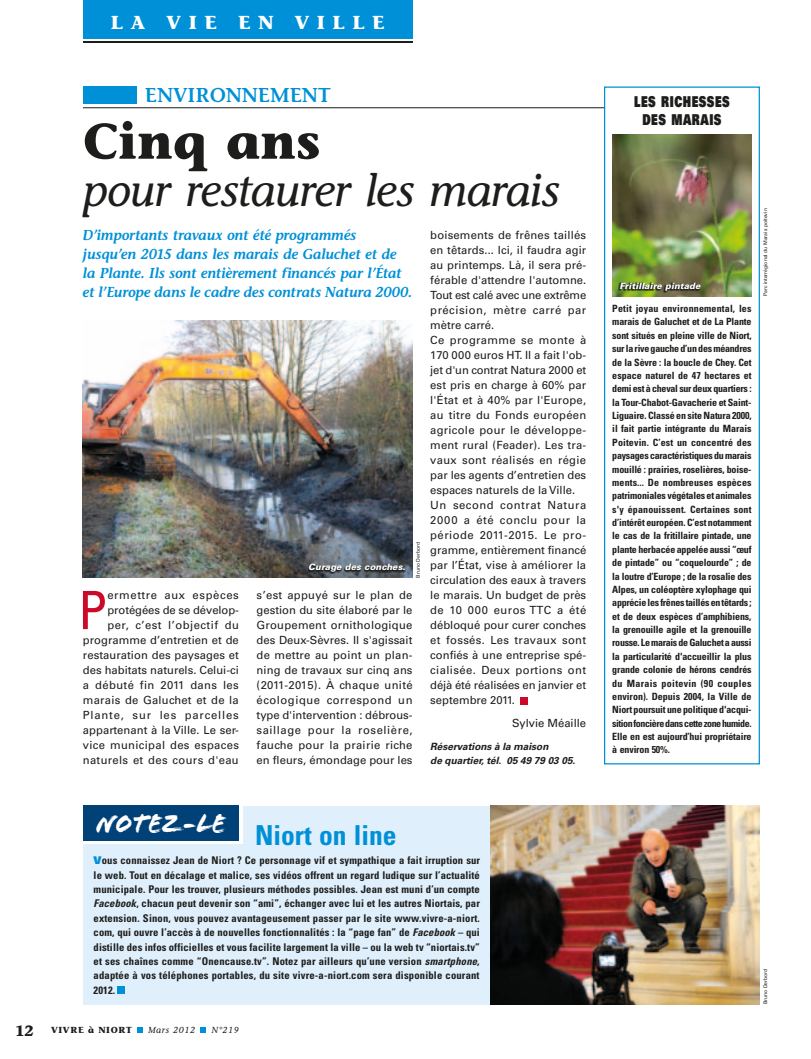
<style>
.page{position:relative;width:811px;height:1059px;background:#fff}
.page>*{position:absolute;margin:0;border:0;box-sizing:border-box;transform-origin:0 0}
.t1{font:condensed 52.75px "Univers";color:#ca0a28}
.t2{font:700 50px "Stone Informal";color:#1d1d1b}
.t3{font:italic 45px "Stone Informal";letter-spacing:-.015em;color:#1d1d1b}
.t4{font:28.75px "Flood";color:#fff;scale:.9 1}
.t5{font:700 condensed 27.5px "Univers";color:#0090d7}
.t6{font:600 20px "Stone Informal";color:#0090d7}
.t7{font:700 18.75px "Stone Informal";letter-spacing:.4em;color:#fff}
.t8{font:900 15px/17.5px "Univers";letter-spacing:.05em;color:#1d1d1b;text-align:center;scale:.7 1}
.t9{font:italic 600 14.38px/18.9px "Stone Informal";letter-spacing:-.01em;color:#0090d7;scale:.95 1}
.t10{font:11.25px/15px "Univers";letter-spacing:.005em;color:#1d1d1b;text-align:right}
.t11{font:700 condensed 10.62px/14.4px "Univers";letter-spacing:.015em;color:#1d1d1b;text-align:justify}
.t12{font:700 condensed 10px/13.4px "Univers";letter-spacing:-.015em;color:#1d1d1b;text-align:justify}
.t13{font:italic 700 10px/13.8px "Univers";color:#1d1d1b}
.t14{font:italic 900 8.75px "Univers";letter-spacing:.005em;color:#fff}
.t15{font:700 8.75px "Stone Informal";letter-spacing:.075em;color:#1d1d1b}
.t16{font:italic 8.75px "Stone Informal";letter-spacing:.075em;color:#1d1d1b}
.t17{font:5px "Univers";color:#1d1d1b}
.s1{font-weight:900;font-stretch:normal;color:#0090d7}
.s2{font-style:italic}
.s3{font-size:15px}
</style>
<div class="page">
<svg style="left:137px;top:1027px;width:6px;height:5px"></svg>
<svg style="left:201px;top:1027px;width:5px;height:5px"></svg>
<div style="left:83px;top:0;width:329px;height:39px;background:#0090d7"></div>
<hr style="left:83px;top:41px;width:329px;height:2px;background:#1d1d1b">
<div style="left:521px;top:697px;width:7px;height:7px;background:#ca0a28"></div>
<div style="left:83px;top:806px;width:677px;height:198px;background:#dfeffc"></div>
<div style="left:118px;top:986px;width:7px;height:8px;background:#0090d7"></div>
<div style="left:83px;top:805px;width:159px;height:39px;background:#fff"></div>
<div style="left:83px;top:805px;width:156px;height:36px;background:#004177"></div>
<img style="left:83px;top:320px;width:329px;height:257px">
<img style="left:490px;top:806px;width:270px;height:198px">
<div style="left:83px;top:86px;width:53px;height:18px;background:#0090d7"></div>
<hr style="left:83px;top:107px;width:521px;height:1px;background:#1d1d1b">
<div style="left:604px;top:86px;width:156px;height:678px;border:1px solid #0090d7"></div>
<img style="left:612px;top:134px;width:139px;height:162px">
<svg style="left:307px;top:564px;width:98px;height:10px"></svg>
<svg style="left:618px;top:282px;width:83px;height:10px"></svg>
<h3 class="t7" style="left:111px;top:11px;width:275px">LA V IE EN V ILLE</h3>
<h3 class="t6" style="left:145px;top:83px;width:82px">ENVIRONN</h3>
<h3 class="t6" style="left:258px;top:83px;width:75px">EMENT</h3>
<h2 class="t2" style="left:83px;top:110px;width:239px">CINQ ANS</h2>
<h3 class="t3" style="left:83px;top:164px;width:478px">pour restaurer les marais</h3>
<p class="t9" style="left:83px;top:226px;width:348px">D’importants travaux ont été programmés jusqu’en 2015 dans les marais de Galuchet et de la Plante. Ils sont entièrement financés par l’État et l’Europe dans le cadre des contrats Natura 2000.</p>
<p class="t10" style="left:430px;top:227px;width:158px;text-align:left">boisements de frênes taillés en têtards... Ici, il faudra agir au printemps. Là, il sera pré&shy;férable d'attendre l'automne.<br>Tout est calé avec une extrême précision, mètre carré par mètre carré.<br>Ce programme se monte à<br>170 000 euros HT. Il a fait l'ob&shy;jet d'un contrat Natura 2000 et est pris en charge à 60% par l'État et à 40% par l'Europe, au titre du Fonds européen agricole pour le développe&shy;ment rural (Feader). Les tra&shy;vaux sont réalisés en régie par les agents d’entretien des espaces naturels de la Ville.<br>Un second contrat Natura<br>2000 a été conclu pour la période 2011-2015. Le pro&shy;gramme, entièrement financé par l’État, vise à améliorer la circulation des eaux à travers le marais. Un budget de près de 10 000 euros TTC a été débloqué pour curer conches et fossés. Les travaux sont confiés à une entreprise spé&shy;cialisée. Deux portions ont déjà été réalisées en janvier et septembre 2011.</p>
<p class="t10" style="left:512px;top:715px;width:76px">Sylvie Méaille</p>
<p class="t13" style="left:430px;top:740px;width:147px">Réservations à la maison<br>de quartier, tél. 05 49 79 03 05.</p>
<p class="t17" style="left:415px;top:577px;width:37px;rotate:-90deg">Bruno Derbord</p>
<p class="t14" style="left:308px;top:562px;width:99px">Curage des conches.</p>
<p class="t10" style="left:83px;top:588px;width:157px">ermettre aux espèces protégées de se dévelop-<br>per, c’est l’objectif du programme d’entretien et de restauration des paysages et des habitats naturels. Celui-ci a débuté fin 2011 dans les marais de Galuchet et de la<br>Plante, sur les parcelles appartenant à la Ville. Le ser&shy;vice municipal des espaces naturels et des cours d'eau</p>
<p class="t10" style="left:257px;top:588px;width:157px;text-align:justify">s’est appuyé sur le plan de gestion du site élaboré par le Groupement ornithologique des Deux-Sèvres. Il s'agissait de mettre au point un plan&shy;ning de travaux sur cinq ans (2011-2015). À chaque unité écologique correspond un type d'intervention : débrous&shy;saillage pour la roselière, fauche pour la prairie riche en fleurs, émondage pour les</p>
<h1 class="t1" style="left:78px;top:577px;width:31px">P</h1>
<h3 class="t4" style="left:96px;top:807px;width:146px">NOTEZ -LE</h3>
<h3 class="t5" style="left:255px;top:818px;width:143px">Niort on line</h3>
<p class="t11" style="left:94px;top:853px;width:388px"><span class="s1">V</span>ous connaissez Jean de Niort ? Ce personnage vif et sympathique a fait irruption sur le web. Tout en décalage et malice, ses vidéos offrent un regard ludique sur l’actualité municipale. Pour les trouver, plusieurs méthodes possibles. Jean est muni d’un compte <span class="s2">Facebook</span>, chacun peut devenir son “ami”, échanger avec lui et les autres Niortais, par extension. Sinon, vous pouvez avantageusement passer par le site www.vivre-a-niort. com, qui ouvre l’accès à de nouvelles fonctionnalités : la “page fan” de <span class="s2">Facebook</span> – qui distille des infos officielles et vous facilite largement la ville – ou la web tv “niortais.tv” et ses chaînes comme “Onencause.tv”. Notez par ailleurs qu’une version <span class="s2">smartphone</span>, adaptée à vos téléphones portables, du site vivre-a-niort.com sera disponible courant 2012.</p>
<p class="t15" style="left:15px;top:1024px;width:119px"><span class="s3">12</span> VIVRE À NIORT</p>
<p class="t16" style="left:148px;top:1024px;width:49px">Mars 2012</p>
<p class="t16" style="left:211px;top:1024px;width:29px">N°219</p>
<h3 class="t8" style="left:634px;top:93px;width:136px">LES RICH ESSES<br>DES MARAIS</h3>
<p class="t14" style="left:619px;top:280px;width:83px">Fritillaire pintade</p>
<p class="t12" style="left:612px;top:302px;width:141px">Petit joyau environnemental, les marais de Galuchet et de La Plante sont situés en pleine ville de Niort, sur la rive gauche d’un des méandres de la Sèvre : la boucle de Chey. Cet espace naturel de 47 hectares et demi est à cheval sur deux quartiers : la Tour-Chabot-Gavacherie et Saint-Liguaire. Classé en site Natura 2000, il fait partie intégrante du Marais Poitevin. C’est un concentré des paysages caractéristiques du marais mouillé : prairies, roselières, boise&shy;ments... De nombreuses espèces patrimoniales végétales et animales s'y épanouissent. Certaines sont d’intérêt européen. C’est notamment le cas de la fritillaire pintade, une plante herbacée appelée aussi “œuf de pintade” ou “coquelourde” ; de la loutre d’Europe ; de la rosalie des Alpes, un coléoptère xylophage qui apprécie les frênes taillés en têtards ; et de deux espèces d’amphibiens, la grenouille agile et la grenouille rousse. Le marais de Galuchet a aussi la particularité d'accueillir la plus grande colonie de hérons cendrés du Marais poitevin (90 couples environ). Depuis 2004, la Ville de Niort poursuit une politique d'acqui&shy;sition foncière dans cette zone humide.<br>Elle en est aujourd’hui propriétaire à environ 50%.</p>
<p class="t17" style="left:762px;top:296px;width:89px;rotate:-90deg">Parc interrégional du Marais poitevin</p>
<p class="t17" style="left:762px;top:1004px;width:37px;rotate:-90deg">Bruno Derbord</p>
</div>
